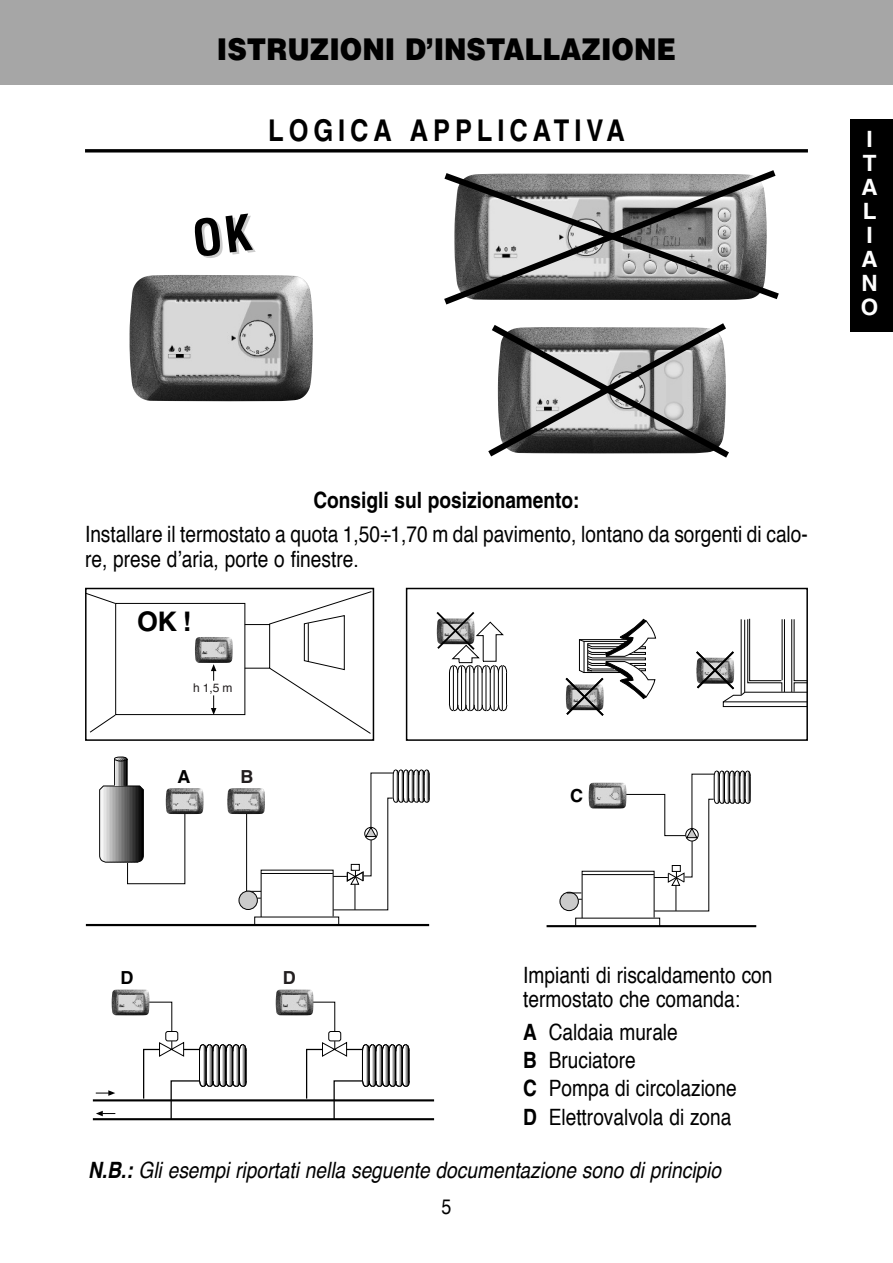
<style>
.page{position:relative;width:893px;height:1263px;background:#fff}
.page>*{position:absolute;margin:0;border:0;box-sizing:border-box;transform-origin:0 0}
.t1{font:900 30px "Helvetica";color:#000;scale:.9 1}
.t2{font:700 30px "Helvetica";letter-spacing:.195em;color:#000;scale:.85 1}
.t3{font:700 27px "Helvetica";color:#000}
.t4{font:22.5px/28.2px "Helvetica";color:#000;scale:.85 1}
.t5{font:italic 22.5px "Helvetica";color:#000;scale:.85 1}
.t6{font:700 22.5px "Helvetica";color:#000;scale:.85 1}
.t7{font:700 22.5px/24px "Helvetica";color:#fff}
.t8{font:21px "Helvetica";color:#000;scale:.85 1}
.t9{font:700 18px "Helvetica";color:#000}
.t10{font:700 18px "Helvetica";color:#231f20}
.t11{font:12px "Helvetica";color:#231f20}
.s1{font-weight:700}
</style>
<div class="page">
<div style="left:0;top:0;width:893px;height:85px;background:#a6a6a6"></div>
<svg style="left:85px;top:149px;width:723px;height:4px;background:#252525"></svg>
<img style="left:130px;top:275px;width:183px;height:126px">
<svg style="left:444px;top:170px;width:335px;height:134px;background:#8e8e8e"></svg>
<svg style="left:488px;top:323px;width:241px;height:135px;background:#8f8f8f"></svg>
<svg style="left:90px;top:714px;width:26px;height:19px"></svg>
<svg style="left:88px;top:593px;width:28px;height:11px"></svg>
<div style="left:115px;top:603px;width:130px;height:112px;border:1px solid #000"></div>
<svg style="left:211px;top:664px;width:5px;height:17px"></svg>
<svg style="left:211px;top:695px;width:5px;height:20px"></svg>
<svg style="left:268px;top:591px;width:103px;height:143px"></svg>
<hr style="left:308px;top:623px;width:1px;height:39px;background:#000">
<div style="left:85px;top:588px;width:289px;height:153px;border:2px solid #000"></div>
<div style="left:406px;top:588px;width:402px;height:153px;border:2px solid #000"></div>
<hr style="left:246px;top:813px;width:1px;height:78px;background:#000">
<hr style="left:261px;top:873px;width:72px;height:1px;background:#000">
<div style="left:239px;top:891px;width:18px;height:18px;background:#cbcbcb;border-radius:50%"></div>
<div style="left:239px;top:891px;width:19px;height:19px;border:1px solid #000;border-radius:50%"></div>
<svg style="left:99px;top:756px;width:87px;height:128px"></svg>
<hr style="left:86px;top:924px;width:343px;height:2px;background:#000">
<svg style="left:332px;top:769px;width:98px;height:142px"></svg>
<hr style="left:582px;top:874px;width:72px;height:1px;background:#000">
<svg style="left:625px;top:770px;width:126px;height:142px"></svg>
<div style="left:560px;top:892px;width:18px;height:19px;background:#cbcbcb;border-radius:50%"></div>
<div style="left:559px;top:892px;width:20px;height:19px;border:1px solid #000;border-radius:50%"></div>
<hr style="left:547px;top:925px;width:209px;height:2px;background:#000">
<svg style="left:567px;top:892px;width:14px;height:1px"></svg>
<hr style="left:93px;top:1118px;width:341px;height:2px;background:#000">
<hr style="left:93px;top:1099px;width:341px;height:2px;background:#000">
<svg style="left:313px;top:1001px;width:23px;height:30px"></svg>
<div style="left:328px;top:1031px;width:13px;height:10px;border:1px solid #000;border-radius:2px"></div>
<svg style="left:305px;top:1041px;width:105px;height:78px"></svg>
<hr style="left:408px;top:1051px;width:1px;height:30px;background:#000">
<svg style="left:149px;top:1001px;width:24px;height:30px"></svg>
<div style="left:165px;top:1031px;width:13px;height:10px;border:1px solid #000;border-radius:2px"></div>
<svg style="left:142px;top:1041px;width:105px;height:78px"></svg>
<hr style="left:245px;top:1051px;width:2px;height:30px;background:#000">
<svg style="left:96px;top:1090px;width:19px;height:6px"></svg>
<svg style="left:96px;top:1111px;width:19px;height:5px"></svg>
<div style="left:850px;top:119px;width:43px;height:213px;background:#000"></div>
<img style="left:195px;top:637px;width:38px;height:26px">
<img style="left:166px;top:788px;width:37px;height:26px">
<img style="left:112px;top:989px;width:37px;height:26px">
<img style="left:276px;top:989px;width:37px;height:26px">
<img style="left:227px;top:788px;width:38px;height:26px">
<img style="left:589px;top:782px;width:37px;height:26px">
<svg style="left:436px;top:612px;width:72px;height:99px"></svg>
<svg style="left:565px;top:619px;width:92px;height:97px"></svg>
<svg style="left:696px;top:618px;width:110px;height:89px"></svg>
<h1 class="t1" style="left:217px;top:38px;width:512px">ISTRUZIONI D’INSTALLAZIONE</h1>
<h1 class="t2" style="left:268px;top:119px;width:421px">LOGICA APPLICATIVA</h1>
<p class="t7" style="left:861px;top:129px;width:19px">I<br>T<br>A<br>L<br>I<br>A<br>N<br>O</p>
<p class="t6" style="left:313px;top:491px;width:315px">Consigli sul posizionamento:</p>
<p class="t4" style="left:85px;top:523px;width:852px;line-height:25.5px">Installare il termostato a quota 1,50÷1,70 m dal pavimento, lontano da sorgenti di calo&shy;re, prese d’aria, porte o finestre.</p>
<p class="t3" style="left:137px;top:611px;width:56px">OK !</p>
<p class="t11" style="left:193px;top:683px;width:41px">h 1,5 m</p>
<p class="t9" style="left:178px;top:770px;width:14px">A</p>
<p class="t10" style="left:240px;top:770px;width:14px">B</p>
<p class="t9" style="left:570px;top:789px;width:14px">C</p>
<p class="t9" style="left:121px;top:971px;width:14px">D</p>
<p class="t10" style="left:283px;top:971px;width:14px">D</p>
<p class="t4" style="left:523px;top:965px;width:295px;line-height:24px">Impianti di riscaldamento con termostato che comanda:</p>
<p class="t4" style="left:523px;top:1020px;width:253px"><span class="s1">A</span> Caldaia murale<br><span class="s1">B</span> Bruciatore<br><span class="s1">C</span> Pompa di circolazione<br><span class="s1">D</span> Elettrovalvola di zona</p>
<p class="t5" style="left:88px;top:1161px;width:746px"><span class="s1">N.B.:</span> Gli esempi riportati nella seguente documentazione sono di principio</p>
<p class="t8" style="left:441px;top:1197px;width:13px">5</p>
</div>
